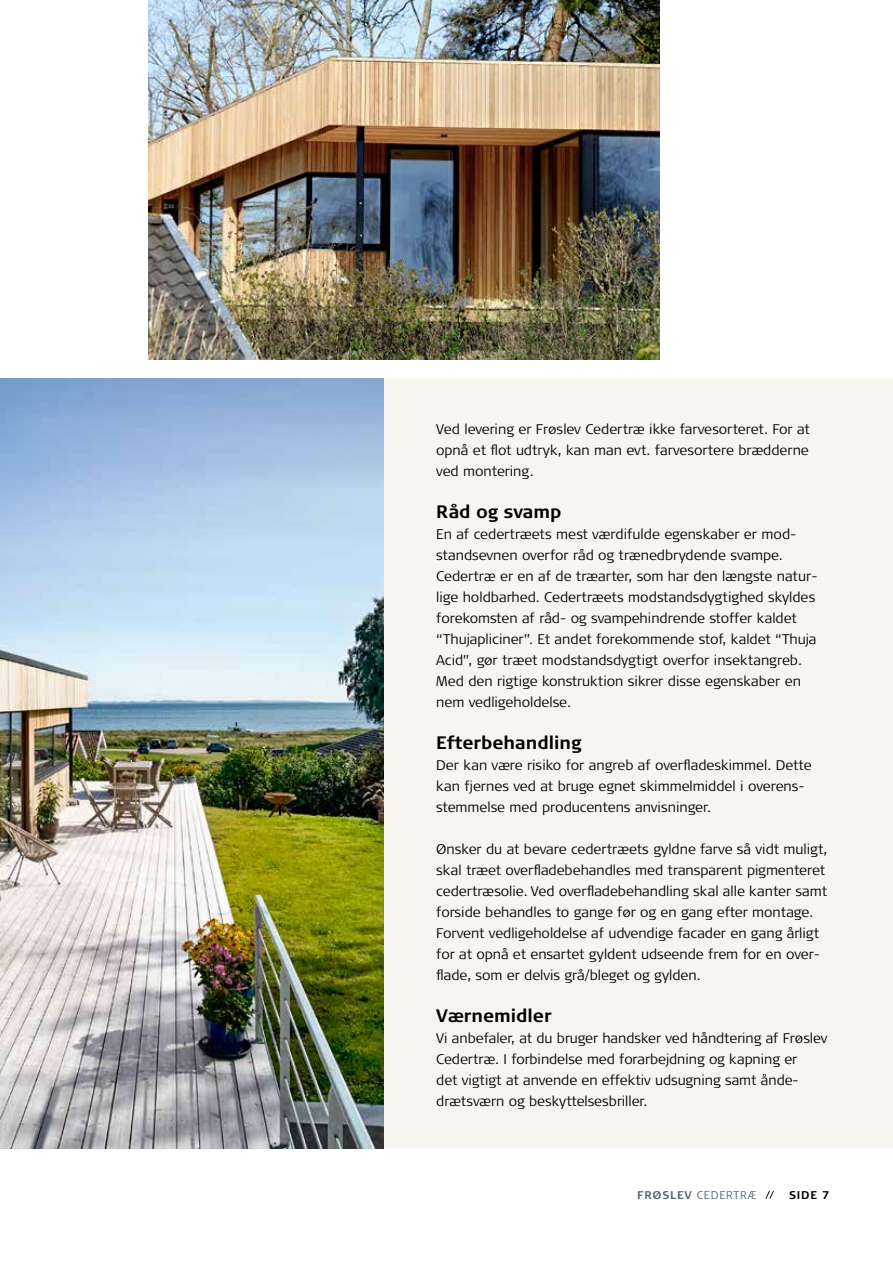
<style>
.page{position:relative;width:893px;height:1263px;background:#fff}
.page>*{position:absolute;margin:0;border:0;box-sizing:border-box;transform-origin:0 0}
.t1{font:700 18px "Signa Pro";color:#000}
.t2{font:300 13.95px/21px "Signa Pro";color:#000}
.t3{font:300 11.25px "Signa Pro";letter-spacing:.07em;color:#5a6773}
.t4{font:700 11.25px "Signa Pro";color:#000}
.s1{font-weight:700}
</style>
<div class="page">
<svg style="left:765px;top:1191px;width:9px;height:8px"></svg>
<div style="left:0;top:378px;width:893px;height:770px;background:#f8f5f1"></div>
<img style="left:0;top:378px;width:383px;height:770px">
<img style="left:149px;top:0;width:510px;height:360px">
<p class="t2" style="left:436px;top:418px;width:375px;text-align:justify">Ved levering er Frøslev Cedertræ ikke farvesorteret. For at opnå et flot udtryk, kan man evt. farvesortere brædderne ved montering.</p>
<p class="t1" style="left:436px;top:499px;width:127px">Råd og svamp</p>
<p class="t2" style="left:436px;top:523px;width:383px">En af cedertræets mest værdifulde egenskaber er mod&shy;standsevnen overfor råd og trænedbrydende svampe.<br>Cedertræ er en af de træarter, som har den længste natur&shy;lige holdbarhed. Cedertræets modstandsdygtighed skyldes forekomsten af råd- og svampehindrende stoffer kaldet “Thujapliciner”. Et andet forekommende stof, kaldet “Thuja Acid”, gør træet modstandsdygtigt overfor insektangreb.<br>Med den rigtige konstruktion sikrer disse egenskaber en nem vedligeholdelse.</p>
<p class="t1" style="left:436px;top:730px;width:147px">Efterbehandling</p>
<p class="t2" style="left:436px;top:754px;width:377px">Der kan være risiko for angreb af overfladeskimmel. Dette kan fjernes ved at bruge egnet skimmelmiddel i overens&shy;stemmelse med producentens anvisninger.</p>
<p class="t2" style="left:436px;top:838px;width:393px">Ønsker du at bevare cedertræets gyldne farve så vidt muligt, skal træet overfladebehandles med transparent pigmenteret cedertræsolie. Ved overfladebehandling skal alle kanter samt forside behandles to gange før og en gang efter montage.<br>Forvent vedligeholdelse af udvendige facader en gang årligt for at opnå et ensartet gyldent udseende frem for en over&shy;flade, som er delvis grå/bleget og gylden.</p>
<p class="t1" style="left:436px;top:1003px;width:117px">Værnemidler</p>
<p class="t2" style="left:436px;top:1027px;width:393px">Vi anbefaler, at du bruger handsker ved håndtering af Frøslev Cedertræ. I forbindelse med forarbejdning og kapning er<br>det vigtigt at anvende en effektiv udsugning samt ånde&shy;drætsværn og beskyttelsesbriller.</p>
<p class="t3" style="left:637px;top:1187px;width:121px"><span class="s1">FRØSLEV</span> CEDERTRÆ</p>
<p class="t4" style="left:789px;top:1187px;width:42px">SIDE 7</p>
</div>
